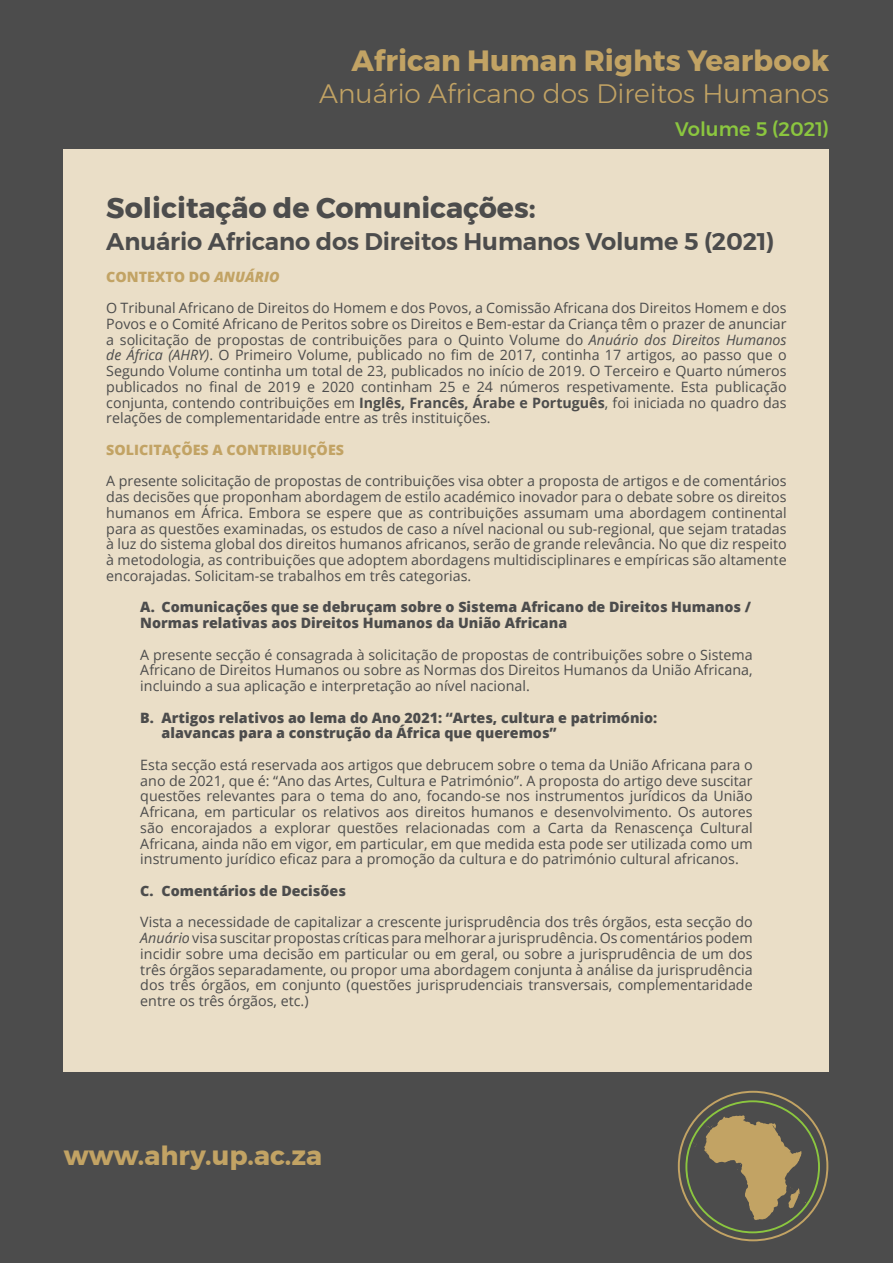
<style>
.page{position:relative;width:893px;height:1263px;background:#4c4c4c}
.page>*{position:absolute;margin:0;border:0;box-sizing:border-box;transform-origin:0 0}
.t1{font:700 29.25px "Montserrat";color:#c2a364}
.t2{font:700 28.5px "Montserrat";color:#4c4c4c}
.t3{font:300 26.55px "Montserrat";color:#c2a364}
.t4{font:700 26.55px "Montserrat";color:#c2a364}
.t5{font:600 24px "Montserrat";letter-spacing:-.005em;color:#4c4c4c}
.t6{font:500 19.5px "Montserrat";color:#8bc63f}
.t7{font:14.25px/15.8px "Open Sans";color:#4c4c4c;text-align:justify}
.t8{font:800 14.25px/15.8px "Open Sans";color:#4c4c4c}
.t9{font:800 14.25px "Open Sans";color:#c2a364}
.s1{font-style:italic}
.s2{font-weight:700}
</style>
<div class="page">
<div style="left:64px;top:149px;width:765px;height:922px;background:#eadec7"></div>
<svg style="left:693px;top:1115px;width:123px;height:114px"></svg>
<p class="t1" style="left:351px;top:37px;width:479px">African Human Rights Yearbook</p>
<p class="t3" style="left:319px;top:74px;width:511px">Anuário Africano dos Direitos Humanos</p>
<p class="t6" style="left:675px;top:113px;width:155px">Volume 5 (2021)</p>
<p class="t2" style="left:106px;top:185px;width:431px">Solicitação de Comunicações:</p>
<p class="t5" style="left:106px;top:223px;width:670px">Anuário Africano dos Direitos Humanos Volume 5 (2021)</p>
<p class="t9" style="left:106px;top:266px;width:175px">CONTEXTO DO <span class="s1">ANUÁRIO</span></p>
<p class="t7" style="left:106px;top:300px;width:682px">O Tribunal Africano de Direitos do Homem e dos Povos, a Comissão Africana dos Direitos Homem e dos Povos e o Comité Africano de Peritos sobre os Direitos e Bem-estar da Criança têm o prazer de anunciar a solicitação de propostas de contribuições para o Quinto Volume do <span class="s1">Anuário dos Direitos Humanos de África (AHRY)</span>. O Primeiro Volume, publicado no fim de 2017, continha 17 artigos, ao passo que o Segundo Volume continha um total de 23, publicados no início de 2019. O Terceiro e Quarto números publicados no final de 2019 e 2020 continham 25 e 24 números respetivamente. Esta publicação conjunta, contendo contribuições em <span class="s2">Inglês, Francês, Árabe e Português</span>, foi iniciada no quadro das relações de complementaridade entre as três instituições.</p>
<p class="t9" style="left:106px;top:439px;width:239px">SOLICITAÇÕES A CONTRIBUIÇÕES</p>
<p class="t7" style="left:106px;top:473px;width:682px">A presente solicitação de propostas de contribuições visa obter a proposta de artigos e de comentários das decisões que proponham abordagem de estilo académico inovador para o debate sobre os direitos humanos em África. Embora se espere que as contribuições assumam uma abordagem continental para as questões examinadas, os estudos de caso a nível nacional ou sub-regional, que sejam tratadas à luz do sistema global dos direitos humanos africanos, serão de grande relevância. No que diz respeito à metodologia, as contribuições que adoptem abordagens multidisciplinares e empíricas são altamente encorajadas. Solicitam-se trabalhos em três categorias.</p>
<p class="t8" style="left:140px;top:599px;width:612px">A. Comunicações que se debruçam sobre o Sistema Africano de Direitos Humanos /<br>Normas relativas aos Direitos Humanos da União Africana</p>
<p class="t7" style="left:140px;top:646px;width:614px">A presente secção é consagrada à solicitação de propostas de contribuições sobre o Sistema Africano de Direitos Humanos ou sobre as Normas dos Direitos Humanos da União Africana, incluindo a sua aplicação e interpretação ao nível nacional.</p>
<p class="t8" style="left:140px;top:709px;width:519px">B. Artigos relativos ao lema do Ano 2021: “Artes, cultura e património:</p>
<p class="t8" style="left:162px;top:725px;width:397px">alavancas para a construção da África que queremos”</p>
<p class="t7" style="left:140px;top:756px;width:614px">Esta secção está reservada aos artigos que debrucem sobre o tema da União Africana para o ano de 2021, que é: “Ano das Artes, Cultura e Património”. A proposta do artigo deve suscitar questões relevantes para o tema do ano, focando-se nos instrumentos jurídicos da União Africana, em particular os relativos aos direitos humanos e desenvolvimento. Os autores são encorajados a explorar questões relacionadas com a Carta da Renascença Cultural Africana, ainda não em vigor, em particular, em que medida esta pode ser utilizada como um instrumento jurídico eficaz para a promoção da cultura e do património cultural africanos.</p>
<p class="t8" style="left:140px;top:882px;width:207px">C. Comentários de Decisões</p>
<p class="t7" style="left:140px;top:914px;width:614px">Vista a necessidade de capitalizar a crescente jurisprudência dos três órgãos, esta secção do <span class="s1">Anuário</span> visa suscitar propostas críticas para melhorar a jurisprudência. Os comentários podem incidir sobre uma decisão em particular ou em geral, ou sobre a jurisprudência de um dos três órgãos separadamente, ou propor uma abordagem conjunta à análise da jurisprudência dos três órgãos, em conjunto (questões jurisprudenciais transversais, complementaridade entre os três órgãos, etc.)</p>
<p class="t4" style="left:64px;top:1135px;width:260px">www.ahry.up.ac.za</p>
</div>
